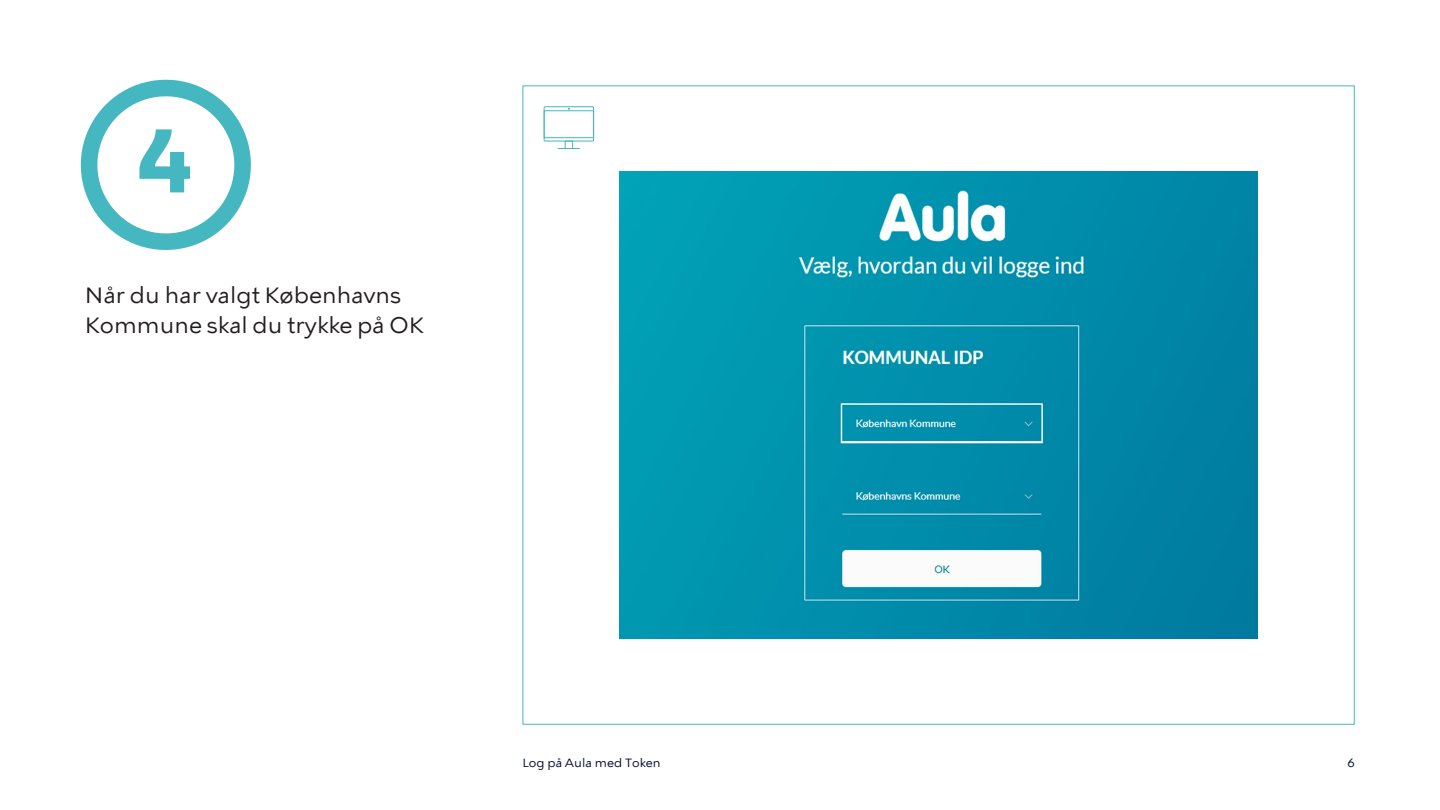
<style>
.page{position:relative;width:1440px;height:810px;background:#fff}
.page>*{position:absolute;margin:0;border:0;box-sizing:border-box;transform-origin:0 0}
.t1{font:700 90px "KBH";color:#45b7c1}
.t2{font:22.5px/29.8px "KBH Tekst";color:#231f20}
.Slide{font:12px "KBH Tekst";color:#000b2e}
</style>
<div class="page">
<svg style="left:80px;top:79px;width:171px;height:171px"></svg>
<svg style="left:558px;top:148px;width:22px;height:1px"></svg>
<div style="left:565px;top:141px;width:8px;height:8px;border:1px solid #45b7c1"></div>
<svg style="left:543px;top:106px;width:51px;height:36px"></svg>
<img style="left:620px;top:172px;width:637px;height:466px">
<h2 class="t1" style="left:135px;top:106px;width:60px">4</h2>
<p class="t2" style="left:85px;top:280px;width:340px">Når du har valgt Københavns<br>Kommune skal du trykke på OK</p>
<p class="Slide" style="left:523px;top:755px;width:140px">Log på Aula med Token</p>
<p class="Slide" style="left:1347px;top:755px;width:9px">6</p>
</div>
